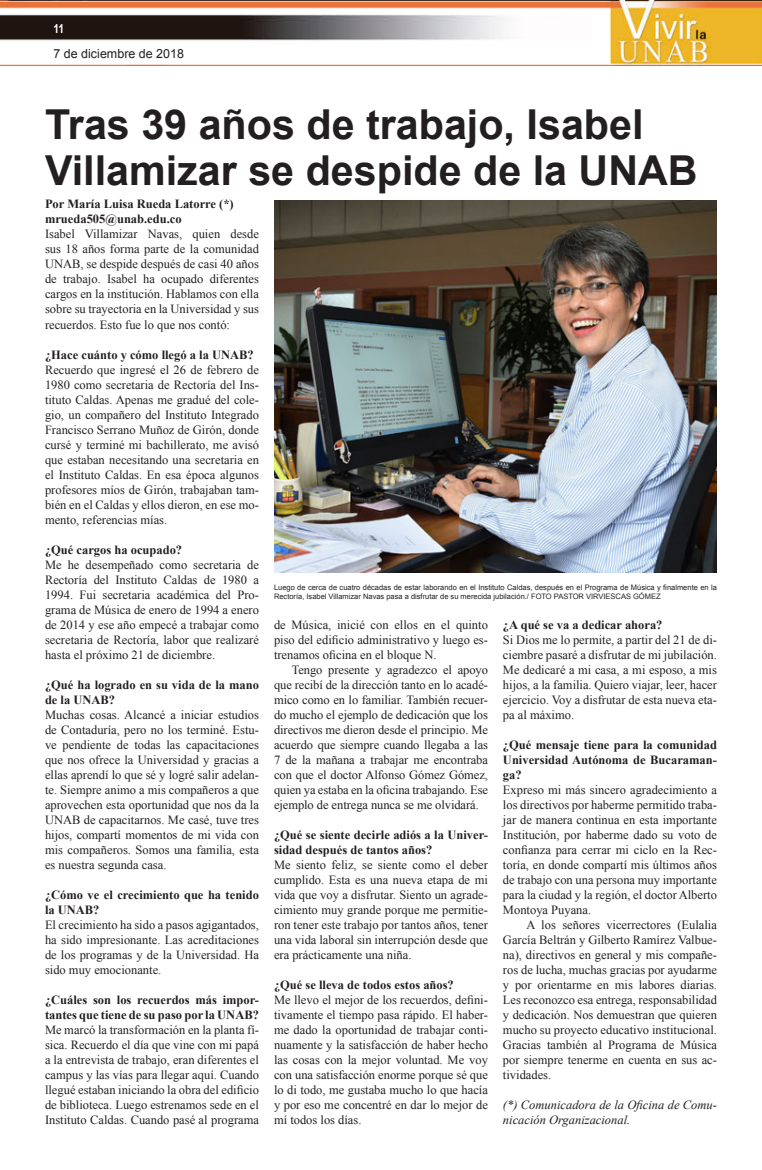
<style>
.page{position:relative;width:762px;height:1170px;background:#fff}
.page>*{position:absolute;margin:0;border:0;box-sizing:border-box;transform-origin:0 0}
.t1{font:700 41.25px/46.2px "Arial";color:#231f20}
.t2{font:12.5px/15px "Times New Roman";color:#231f20;text-align:justify}
.t3{font:700 12.5px/15px "Times New Roman";color:#231f20}
.t4{font:italic 12.5px/15px "Times New Roman";color:#231f20}
.t5{font:12.5px "Arial";color:#231f20}
.t6{font:700 12.5px "Arial Narrow";color:#fff}
.t7{font:7.5px/9px "Arial";color:#231f20}
</style>
<div class="page">
<img style="left:0;top:0;width:762px;height:66px">
<img style="left:274px;top:201px;width:443px;height:371px">
<p class="t6" style="left:53px;top:19px;width:12px">11</p>
<p class="t5" style="left:53px;top:46px;width:132px">7 de diciembre de 2018</p>
<h1 class="t1" style="left:45px;top:102px;width:654px">Tras 39 años de trabajo, Isabel<br>Villamizar se despide de la UNAB</h1>
<p class="t3" style="left:45px;top:196px;width:190px">Por María Luisa Rueda Latorre (*) mrueda505@unab.edu.co</p>
<p class="t2" style="left:45px;top:226px;width:215px">Isabel Villamizar Navas, quien desde sus 18 años forma parte de la comunidad UNAB, se despide después de casi 40 años de trabajo. Isabel ha ocupado diferentes cargos en la institución. Hablamos con ella sobre su trayectoria en la Universidad y sus recuerdos. Esto fue lo que nos contó:</p>
<p class="t3" style="left:45px;top:346px;width:210px">¿Hace cuánto y cómo llegó a la UNAB?</p>
<p class="t2" style="left:45px;top:361px;width:215px">Recuerdo que ingresé el 26 de febrero de 1980 como secretaria de Rectoría del Ins&shy;tituto Caldas. Apenas me gradué del cole&shy;gio, un compañero del Instituto Integrado Francisco Serrano Muñoz de Girón, donde cursé y terminé mi bachillerato, me avisó que estaban necesitando una secretaria en el Instituto Caldas. En esa época algunos profesores míos de Girón, trabajaban tam&shy;bién en el Caldas y ellos dieron, en ese mo&shy;mento, referencias mías.</p>
<p class="t3" style="left:45px;top:541px;width:139px">¿Qué cargos ha ocupado?</p>
<p class="t2" style="left:45px;top:556px;width:215px">Me he desempeñado como secretaria de Rectoría del Instituto Caldas de 1980 a 1994. Fui secretaria académica del Pro&shy;grama de Música de enero de 1994 a enero de 2014 y ese año empecé a trabajar como secretaria de Rectoría, labor que realizaré hasta el próximo 21 de diciembre.</p>
<p class="t3" style="left:45px;top:676px;width:215px">¿Qué ha logrado en su vida de la mano de la UNAB?</p>
<p class="t2" style="left:45px;top:706px;width:215px">Muchas cosas. Alcancé a iniciar estudios de Contaduría, pero no los terminé. Estu&shy;ve pendiente de todas las capacitaciones que nos ofrece la Universidad y gracias a ellas aprendí lo que sé y logré salir adelan&shy;te. Siempre animo a mis compañeros a que aprovechen esta oportunidad que nos da la UNAB de capacitarnos. Me casé, tuve tres hijos, compartí momentos de mi vida con mis compañeros. Somos una familia, esta es nuestra segunda casa.</p>
<p class="t3" style="left:45px;top:886px;width:215px">¿Cómo ve el crecimiento que ha tenido la UNAB?</p>
<p class="t2" style="left:45px;top:916px;width:215px">El crecimiento ha sido a pasos agigantados, ha sido impresionante. Las acreditaciones de los programas y de la Universidad. Ha sido muy emocionante.</p>
<p class="t3" style="left:45px;top:991px;width:215px">¿Cuáles son los recuerdos más impor&shy;tantes que tiene de su paso por la UNAB?</p>
<p class="t2" style="left:45px;top:1021px;width:215px">Me marcó la transformación en la planta fí&shy;sica. Recuerdo el día que vine con mi papá a la entrevista de trabajo, eran diferentes el campus y las vías para llegar aquí. Cuando llegué estaban iniciando la obra del edificio de biblioteca. Luego estrenamos sede en el Instituto Caldas. Cuando pasé al programa</p>
<p class="t7" style="left:274px;top:583px;width:444px">Luego de cerca de cuatro décadas de estar laborando en el Instituto Caldas, después en el Programa de Música y finalmente en la<br>Rectoría, Isabel Villamizar Navas pasa a disfrutar de su merecida jubilación./ FOTO PASTOR VIRVIESCAS GÓMEZ</p>
<p class="t2" style="left:274px;top:617px;width:215px">de Música, inicié con ellos en el quinto piso del edificio administrativo y luego es&shy;trenamos oficina en el bloque N.</p>
<p class="t2" style="left:274px;top:662px;width:215px;text-indent:18px">Tengo presente y agradezco el apoyo que recibí de la dirección tanto en lo acadé&shy;mico como en lo familiar. También recuer&shy;do mucho el ejemplo de dedicación que los directivos me dieron desde el principio. Me acuerdo que siempre cuando llegaba a las 7 de la mañana a trabajar me encontraba con que el doctor Alfonso Gómez Gómez, quien ya estaba en la oficina trabajando. Ese ejemplo de entrega nunca se me olvidará.</p>
<p class="t3" style="left:274px;top:827px;width:215px">¿Qué se siente decirle adiós a la Univer&shy;sidad después de tantos años?</p>
<p class="t2" style="left:274px;top:857px;width:215px">Me siento feliz, se siente como el deber cumplido. Esta es una nueva etapa de mi vida que voy a disfrutar. Siento un agrade&shy;cimiento muy grande porque me permitie&shy;ron tener este trabajo por tantos años, tener una vida laboral sin interrupción desde que era prácticamente una niña.</p>
<p class="t3" style="left:274px;top:977px;width:181px">¿Qué se lleva de todos estos años?</p>
<p class="t2" style="left:274px;top:992px;width:215px">Me llevo el mejor de los recuerdos, defini&shy;tivamente el tiempo pasa rápido. El haber&shy;me dado la oportunidad de trabajar conti&shy;nuamente y la satisfacción de haber hecho las cosas con la mejor voluntad. Me voy con una satisfacción enorme porque sé que lo di todo, me gustaba mucho lo que hacía y por eso me concentré en dar lo mejor de mí todos los días.</p>
<p class="t3" style="left:503px;top:617px;width:161px">¿A qué se va a dedicar ahora?</p>
<p class="t2" style="left:503px;top:632px;width:215px">Si Dios me lo permite, a partir del 21 de di&shy;ciembre pasaré a disfrutar de mi jubilación.<br>Me dedicaré a mi casa, a mi esposo, a mis hijos, a la familia. Quiero viajar, leer, hacer ejercicio. Voy a disfrutar de esta nueva eta&shy;pa al máximo.</p>
<p class="t3" style="left:503px;top:737px;width:215px;text-align:justify">¿Qué mensaje tiene para la comunidad Universidad Autónoma de Bucaraman&shy;ga?</p>
<p class="t2" style="left:503px;top:782px;width:215px">Expreso mi más sincero agradecimiento a los directivos por haberme permitido traba&shy;jar de manera continua en esta importante Institución, por haberme dado su voto de confianza para cerrar mi ciclo en la Rec&shy;toría, en donde compartí mis últimos años de trabajo con una persona muy importante para la ciudad y la región, el doctor Alberto Montoya Puyana.</p>
<p class="t2" style="left:503px;top:917px;width:215px;text-indent:23px">A los señores vicerrectores (Eulalia García Beltrán y Gilberto Ramírez Valbue&shy;na), directivos en general y mis compañe&shy;ros de lucha, muchas gracias por ayudarme y por orientarme en mis labores diarias.<br>Les reconozco esa entrega, responsabilidad y dedicación. Nos demuestran que quieren mucho su proyecto educativo institucional.<br>Gracias también al Programa de Música por siempre tenerme en cuenta en sus ac&shy;tividades.</p>
<p class="t4" style="left:503px;top:1097px;width:215px">(*) Comunicadora de la Oficina de Comu&shy;nicación Organizacional.</p>
</div>
